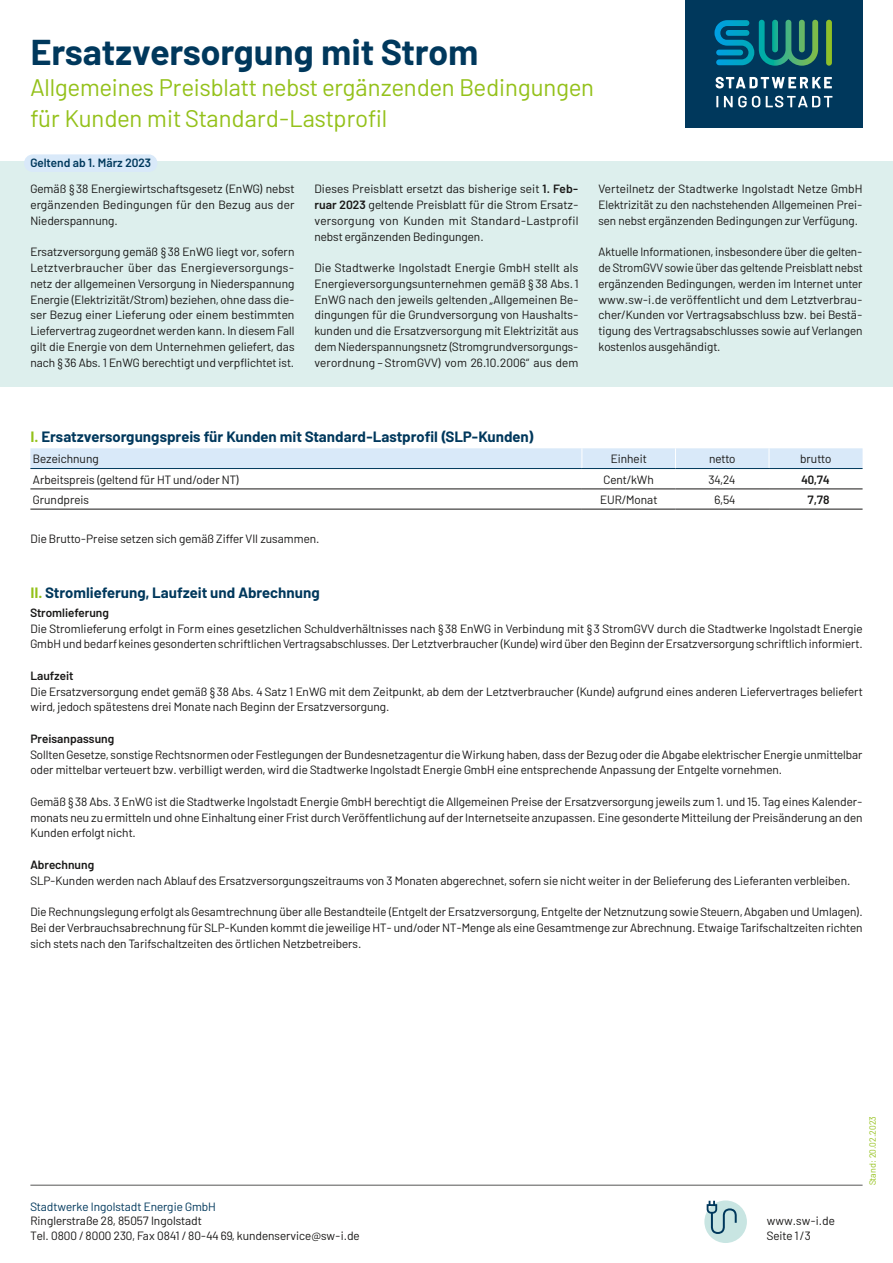
<style>
.page{position:relative;width:893px;height:1263px;background:#fff}
.page>*{position:absolute;margin:0;border:0;box-sizing:border-box;transform-origin:0 0}
.swi20-Titel_h1_Titel{font:700 36px "Barlow";color:#00385c}
.swi20-Titel_h1_Titel-2{font:24px/30.8px "Barlow";color:#94c11a}
.swi20-Vertrag_h2_Vertragsziffer{font:700 15px "Barlow";color:#00385c}
.swi20-Text_p_Fliesstext{font:12px/15.8px "Barlow";color:#181716;text-align:justify}
.swi20-Tabellen_Tab-links{font:12px "Barlow";color:#181716}
.swi20-Text_h3_semibold{font:600 12px "Barlow";color:#181716}
.swi20-Tabellen_Tab-zentriert{font:12px "Barlow";color:#181716}
.t1{font:12px "Barlow";color:#00385c}
.swi20-Text_p_Geltend{font:600 12px "Barlow";color:#00385c}
.swi20-Tabellen_Tab-Preis_22mm{font:12px "Barlow";color:#181716}
.swi20-Tabellen_Tab-Preis_22mm-2{font:600 12px "Barlow";color:#181716}
.t2{font:9px "Barlow";color:#94c11a}
.s1{font-weight:600}
.s2{color:#94c11a}
</style>
<div class="page">
<hr style="left:30px;top:1185px;width:833px;height:1px;background:#565655">
<div style="left:685px;top:0;width:178px;height:128px;background:#00385c"></div>
<svg style="left:714px;top:20px;width:118px;height:46px"></svg>
<svg style="left:716px;top:77px;width:116px;height:11px"></svg>
<svg style="left:716px;top:96px;width:2px;height:11px"></svg>
<svg style="left:724px;top:96px;width:36px;height:11px"></svg>
<svg style="left:766px;top:96px;width:66px;height:11px"></svg>
<div style="left:704px;top:1200px;width:43px;height:43px;background:#c8e5e2;border-radius:50%"></div>
<svg style="left:707px;top:1201px;width:30px;height:33px"></svg>
<div style="left:0;top:161px;width:893px;height:226px;background:#ddefed"></div>
<svg style="left:30px;top:448px;width:833px;height:61px"></svg>
<hr style="left:30px;top:489px;width:552px;height:1px;background:#181716">
<hr style="left:582px;top:489px;width:93px;height:1px;background:#181716">
<hr style="left:675px;top:489px;width:94px;height:1px;background:#181716">
<hr style="left:769px;top:489px;width:94px;height:1px;background:#181716">
<hr style="left:30px;top:509px;width:552px;height:1px;background:#181716">
<hr style="left:582px;top:509px;width:93px;height:1px;background:#181716">
<hr style="left:675px;top:509px;width:94px;height:1px;background:#181716">
<hr style="left:769px;top:509px;width:94px;height:1px;background:#181716">
<hr style="left:30px;top:468px;width:552px;height:1px;background:#00385c">
<hr style="left:582px;top:468px;width:93px;height:1px;background:#00385c">
<hr style="left:675px;top:468px;width:94px;height:1px;background:#00385c">
<hr style="left:769px;top:468px;width:94px;height:1px;background:#00385c">
<div style="left:24px;top:154px;width:133px;height:18px;background:#d9e9f9;border-radius:9px"></div>
<h1 class="swi20-Titel_h1_Titel" style="left:30px;top:26px;width:450px">Ersatzversorgung mit Strom</h1>
<h1 class="swi20-Titel_h1_Titel-2" style="left:30px;top:70px;width:565px">Allgemeines Preisblatt nebst ergänzenden Bedingungen für Kunden mit Standard-Lastprofil</h1>
<p class="swi20-Text_p_Geltend" style="left:30px;top:154px;width:122px">Geltend ab 1. März 2023</p>
<p class="swi20-Text_p_Fliesstext" style="left:30px;top:180px;width:266px">Gemäß § 38 Energiewirtschaftsgesetz (EnWG) nebst ergänzenden Bedingungen für den Bezug aus der Niederspannung.</p>
<p class="swi20-Text_p_Fliesstext" style="left:30px;top:243px;width:266px">Ersatzversorgung gemäß § 38 EnWG liegt vor, sofern Letztverbraucher über das Energieversorgungs&shy;netz der allgemeinen Versorgung in Niederspannung Energie (Elektrizität/Strom) beziehen, ohne dass die&shy;ser Bezug einer Lieferung oder einem bestimmten Liefervertrag zugeordnet werden kann. In diesem Fall gilt die Energie von dem Unternehmen geliefert, das nach § 36 Abs. 1 EnWG berechtigt und verpflichtet ist.</p>
<p class="swi20-Text_p_Fliesstext" style="left:314px;top:180px;width:266px;text-align:left">Dieses Preisblatt ersetzt das bisherige seit <span class="s1">1. Feb&shy;ruar 2023</span> geltende Preisblatt für die Strom Ersatz&shy;versorgung von Kunden mit Standard-Lastprofil nebst ergänzenden Bedingungen.</p>
<p class="swi20-Text_p_Fliesstext" style="left:314px;top:259px;width:266px">Die Stadtwerke Ingolstadt Energie GmbH stellt als Energieversorgungsunternehmen gemäß § 38 Abs.1<br>EnWG nach den jeweils geltenden „Allgemeinen Be&shy;dingungen für die Grundversorgung von Haushalts&shy;kunden und die Ersatzversorgung mit Elektrizität aus dem Niederspannungsnetz (Stromgrundversorgungs&shy;verordnung – StromGVV) vom 26.10.2006“ aus dem</p>
<p class="swi20-Text_p_Fliesstext" style="left:598px;top:180px;width:266px">Verteilnetz der Stadtwerke Ingolstadt Netze GmbH Elektrizität zu den nachstehenden Allgemeinen Prei&shy;sen nebst ergänzenden Bedingungen zur Verfügung.</p>
<p class="swi20-Text_p_Fliesstext" style="left:598px;top:243px;width:266px">Aktuelle Informationen, insbesondere über die gelten&shy;de StromGVV sowie über das geltende Preisblatt nebst ergänzenden Bedingungen, werden im Internet unter www.sw-i.de veröffentlicht und dem Letztverbrau&shy;cher/Kunden vor Vertragsabschluss bzw. bei Bestä&shy;tigung des Vertragsabschlusses sowie auf Verlangen kostenlos ausgehändigt.</p>
<h2 class="swi20-Vertrag_h2_Vertragsziffer" style="left:30px;top:425px;width:505px"><span class="s2">I.</span> Ersatzversorgungspreis für Kunden mit Standard-Lastprofil (SLP-Kunden)</h2>
<p class="swi20-Tabellen_Tab-links" style="left:33px;top:450px;width:67px">Bezeichnung</p>
<p class="swi20-Tabellen_Tab-zentriert" style="left:611px;top:450px;width:37px">Einheit</p>
<p class="swi20-Tabellen_Tab-zentriert" style="left:709px;top:450px;width:28px">netto</p>
<p class="swi20-Tabellen_Tab-zentriert" style="left:800px;top:450px;width:33px">brutto</p>
<p class="swi20-Tabellen_Tab-links" style="left:33px;top:470px;width:208px">Arbeitspreis (geltend für HT und/oder NT)</p>
<p class="swi20-Tabellen_Tab-zentriert" style="left:603px;top:470px;width:52px">Cent/kWh</p>
<p class="swi20-Tabellen_Tab-Preis_22mm" style="left:708px;top:470px;width:28px">34,24</p>
<p class="swi20-Tabellen_Tab-Preis_22mm-2" style="left:801px;top:470px;width:30px">40,74</p>
<p class="swi20-Tabellen_Tab-links" style="left:33px;top:491px;width:58px">Grundpreis</p>
<p class="swi20-Tabellen_Tab-zentriert" style="left:600px;top:491px;width:59px">EUR/Monat</p>
<p class="swi20-Tabellen_Tab-Preis_22mm" style="left:714px;top:491px;width:22px">6,54</p>
<p class="swi20-Tabellen_Tab-Preis_22mm-2" style="left:808px;top:491px;width:24px">7,78</p>
<p class="swi20-Text_p_Fliesstext" style="left:30px;top:530px;width:291px">Die Brutto-Preise setzen sich gemäß Ziffer VII zusammen.</p>
<h2 class="swi20-Vertrag_h2_Vertragsziffer" style="left:30px;top:581px;width:291px"><span class="s2">II.</span> Stromlieferung, Laufzeit und Abrechnung</h2>
<h3 class="swi20-Text_h3_semibold" style="left:30px;top:604px;width:80px">Stromlieferung</h3>
<p class="swi20-Text_p_Fliesstext" style="left:30px;top:619px;width:834px">Die Stromlieferung erfolgt in Form eines gesetzlichen Schuldverhältnisses nach §38 EnWG in Verbindung mit § 3 StromGVV durch die Stadtwerke Ingolstadt Energie<br>GmbH und bedarf keines gesonderten schriftlichen Vertragsabschlusses. Der Letztverbraucher (Kunde) wird über den Beginn der Ersatzversorgung schriftlich informiert.</p>
<h3 class="swi20-Text_h3_semibold" style="left:30px;top:667px;width:45px">Laufzeit</h3>
<p class="swi20-Text_p_Fliesstext" style="left:30px;top:682px;width:834px">Die Ersatzversorgung endet gemäß § 38 Abs. 4 Satz 1 EnWG mit dem Zeitpunkt, ab dem der Letztverbraucher (Kunde) aufgrund eines anderen Liefervertrages beliefert wird, jedoch spätestens drei Monate nach Beginn der Ersatzversorgung.</p>
<h3 class="swi20-Text_h3_semibold" style="left:30px;top:730px;width:85px">Preisanpassung</h3>
<p class="swi20-Text_p_Fliesstext" style="left:30px;top:745px;width:834px">Sollten Gesetze, sonstige Rechtsnormen oder Festlegungen der Bundesnetzagentur die Wirkung haben, dass der Bezug oder die Abgabe elektrischer Energie unmittelbar oder mittelbar verteuert bzw. verbilligt werden, wird die Stadtwerke Ingolstadt Energie GmbH eine entsprechende Anpassung der Entgelte vornehmen.</p>
<p class="swi20-Text_p_Fliesstext" style="left:30px;top:793px;width:834px">Gemäß § 38 Abs. 3 EnWG ist die Stadtwerke Ingolstadt Energie GmbH berechtigt die Allgemeinen Preise der Ersatzversorgung jeweils zum 1. und 15. Tag eines Kalender&shy;monats neu zu ermitteln und ohne Einhaltung einer Frist durch Veröffentlichung auf der Internetseite anzupassen. Eine gesonderte Mitteilung der Preisänderung an den Kunden erfolgt nicht.</p>
<h3 class="swi20-Text_h3_semibold" style="left:30px;top:856px;width:65px">Abrechnung</h3>
<p class="swi20-Text_p_Fliesstext" style="left:30px;top:871px;width:821px">SLP-Kunden werden nach Ablauf des Ersatzversorgungszeitraums von 3 Monaten abgerechnet, sofern sie nicht weiter in der Belieferung des Lieferanten verbleiben.</p>
<p class="swi20-Text_p_Fliesstext" style="left:30px;top:903px;width:834px">Die Rechnungslegung erfolgt als Gesamtrechnung über alle Bestandteile (Entgelt der Ersatzversorgung, Entgelte der Netznutzung sowie Steuern, Abgaben und Umlagen).<br>Bei der Verbrauchsabrechnung für SLP-Kunden kommt die jeweilige HT- und/oder NT-Menge als eine Gesamtmenge zur Abrechnung. Etwaige Tarifschaltzeiten richten sich stets nach den Tarifschaltzeiten des örtlichen Netzbetreibers.</p>
<p class="t1" style="left:30px;top:1198px;width:187px">Stadtwerke Ingolstadt Energie GmbH</p>
<p class="swi20-Text_p_Fliesstext" style="left:30px;top:1213px;width:331px;line-height:14.2px">Ringlerstraße 28, 85057 Ingolstadt<br>Tel. 0800 / 8000 230, Fax 0841 / 80-44 69, kundenservice@sw-i.de</p>
<p class="swi20-Text_p_Fliesstext" style="left:767px;top:1213px;width:69px;line-height:14.2px">www.sw-i.de<br>Seite 1/3</p>
<p class="t2" style="left:866px;top:1185px;width:71px;rotate:-90deg">Stand: 20.02.2023</p>
</div>
